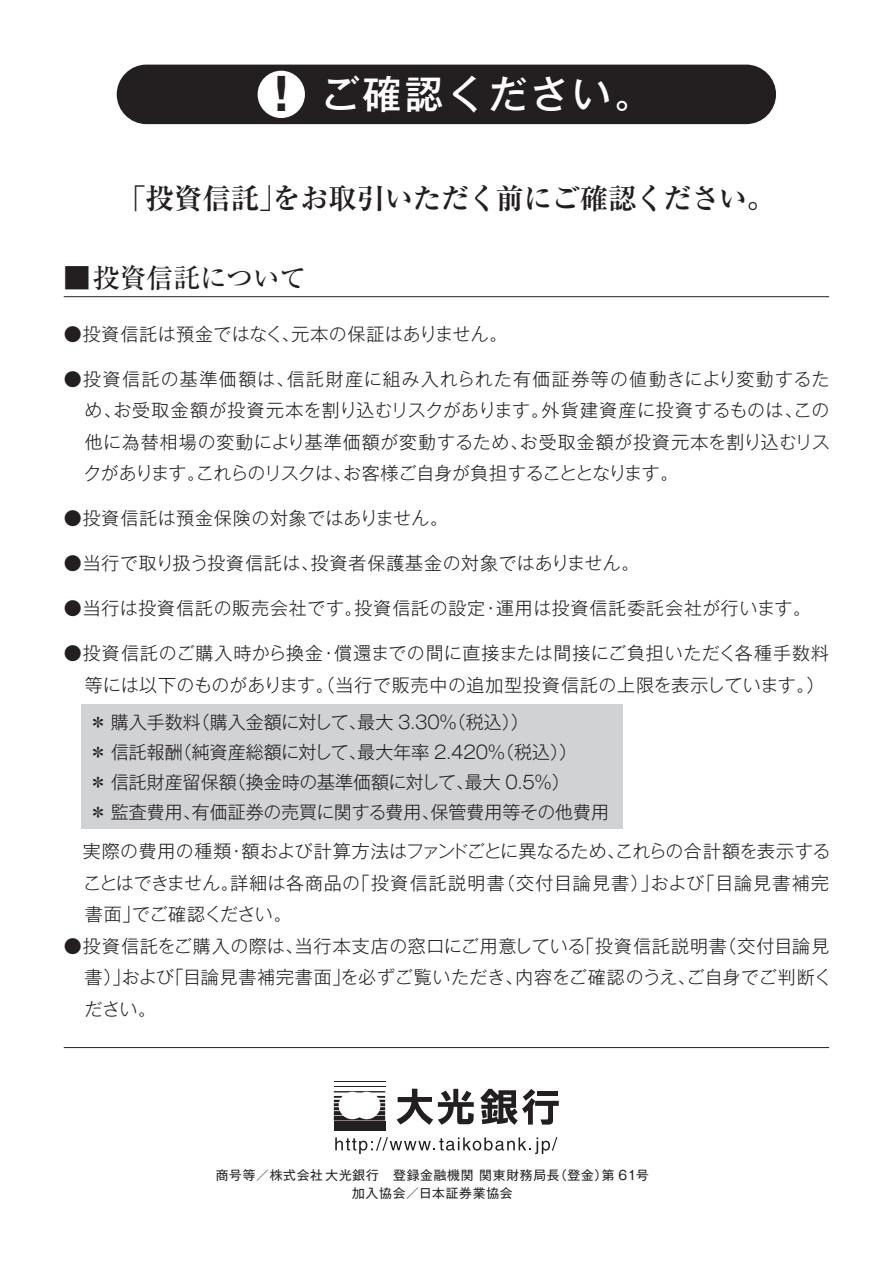
<style>
.page{position:relative;width:893px;height:1263px;background:#fff}
.page>*{position:absolute;margin:0;border:0;box-sizing:border-box;transform-origin:0 0}
.t1{font:500 39px "Gothic MB101 Pro";letter-spacing:.075em;color:#fff}
.t2{font:700 28.5px "Ryumin Pro";letter-spacing:-.02em;color:#231f20}
.t3{font:500 27px "Ryumin Pro";letter-spacing:-.015em;color:#231f20}
.t4{font:300 18px/31.5px "Gothic MB101 Pro";letter-spacing:.015em;color:#231f20;text-align:justify}
.t5{font:300 18px/31.5px "Gothic MB101 Pro";letter-spacing:.035em;color:#231f20}
.t6{font:300 18px "Gothic MB101 Pro";letter-spacing:.05em;color:#231f20}
.t7{font:12.75px/18px "Gothic MB101 Pro";letter-spacing:.06em;color:#231f20;text-align:center}
.s1{font-weight:700;font-size:44.55px;color:#231f20}
</style>
<div class="page">
<div style="left:82px;top:705px;width:541px;height:124px;background:#d1d2d4"></div>
<div style="left:117px;top:65px;width:659px;height:59px;background:#231f20;border-radius:30px"></div>
<div style="left:258px;top:71px;width:47px;height:47px;background:#fff;border-radius:50%"></div>
<hr style="left:64px;top:296px;width:765px;height:1px;background:#231f20">
<hr style="left:64px;top:1047px;width:765px;height:1px;background:#231f20">
<svg style="left:397px;top:1089px;width:77px;height:36px"></svg>
<svg style="left:480px;top:1089px;width:79px;height:36px"></svg>
<div style="left:334px;top:1121px;width:51px;height:10px;background:#231f20"></div>
<hr style="left:334px;top:1086px;width:51px;height:1px;background:#231f20">
<hr style="left:334px;top:1081px;width:51px;height:1px;background:#231f20">
<svg style="left:334px;top:1091px;width:51px;height:29px"></svg>
<svg style="left:335px;top:1137px;width:222px;height:17px"></svg>
<h1 class="t1" style="left:259px;top:61px;width:396px"><span class="s1">！</span>ご確認ください。</h1>
<h2 class="t2" style="left:118px;top:176px;width:659px">「投資信託」をお取引いただく前にご確認ください。</h2>
<h3 class="t3" style="left:64px;top:257px;width:244px">■投資信託について</h3>
<p class="t4" style="left:64px;top:315px;width:445px">●投資信託は預金ではなく、元本の保証はありません。</p>
<p class="t4" style="left:84px;top:360px;width:747px;text-indent:-20px">●投資信託の基準価額は、信託財産に組み入れられた有価証券等の値動きにより変動するため、お受取金額が投資元本を割り込むリスクがあります。外貨建資産に投資するものは、この他に為替相場の変動により基準価額が変動するため、お受取金額が投資元本を割り込むリスクがあります。これらのリスクは、お客様ご自身が負担することとなります。</p>
<p class="t4" style="left:64px;top:500px;width:386px">●投資信託は預金保険の対象ではありません。</p>
<p class="t4" style="left:64px;top:545px;width:577px">●当行で取り扱う投資信託は、投資者保護基金の対象ではありません。</p>
<p class="t6" style="left:64px;top:593px;width:749px">●当行は投資信託の販売会社です。投資信託の設定・運用は投資信託委託会社が行います。</p>
<p class="t4" style="left:64px;top:635px;width:767px;text-align:right">●投資信託のご購入時から換金・償還までの間に直接または間接にご負担いただく各種手数料等には以下のものがあります。（当行で販売中の追加型投資信託の上限を表示しています。）</p>
<p class="t4" style="left:89px;top:705px;width:521px;line-height:30px;text-align:left">＊ 購入手数料（購入金額に対して、最大 3.30％（税込））<br>＊ 信託報酬（純資産総額に対して、最大年率 2.420％（税込））<br>＊ 信託財産留保額（換金時の基準価額に対して、最大 0.5％）<br>＊ 監査費用、有価証券の売買に関する費用、保管費用等その他費用</p>
<p class="t4" style="left:83px;top:833px;width:750px">実際の費用の種類・額および計算方法はファンドごとに異なるため、これらの合計額を表示することはできません。詳細は各商品の「投資信託説明書（交付目論見書）」および「目論見書補完書面」でご確認ください。</p>
<p class="t5" style="left:84px;top:927px;width:749px;text-indent:-21px">●投資信託をご購入の際は、当行本支店の窓口にご用意している「投資信託説明書（交付目論見書）」および「目論見書補完書面」を必ずご覧いただき、内容をご確認のうえ、ご自身でご判断ください。</p>
<p class="t7" style="left:216px;top:1164px;width:435px">商号等／株式会社大光銀行　登録金融機関 関東財務局長（登金）第 61号加入協会／日本証券業協会</p>
</div>
